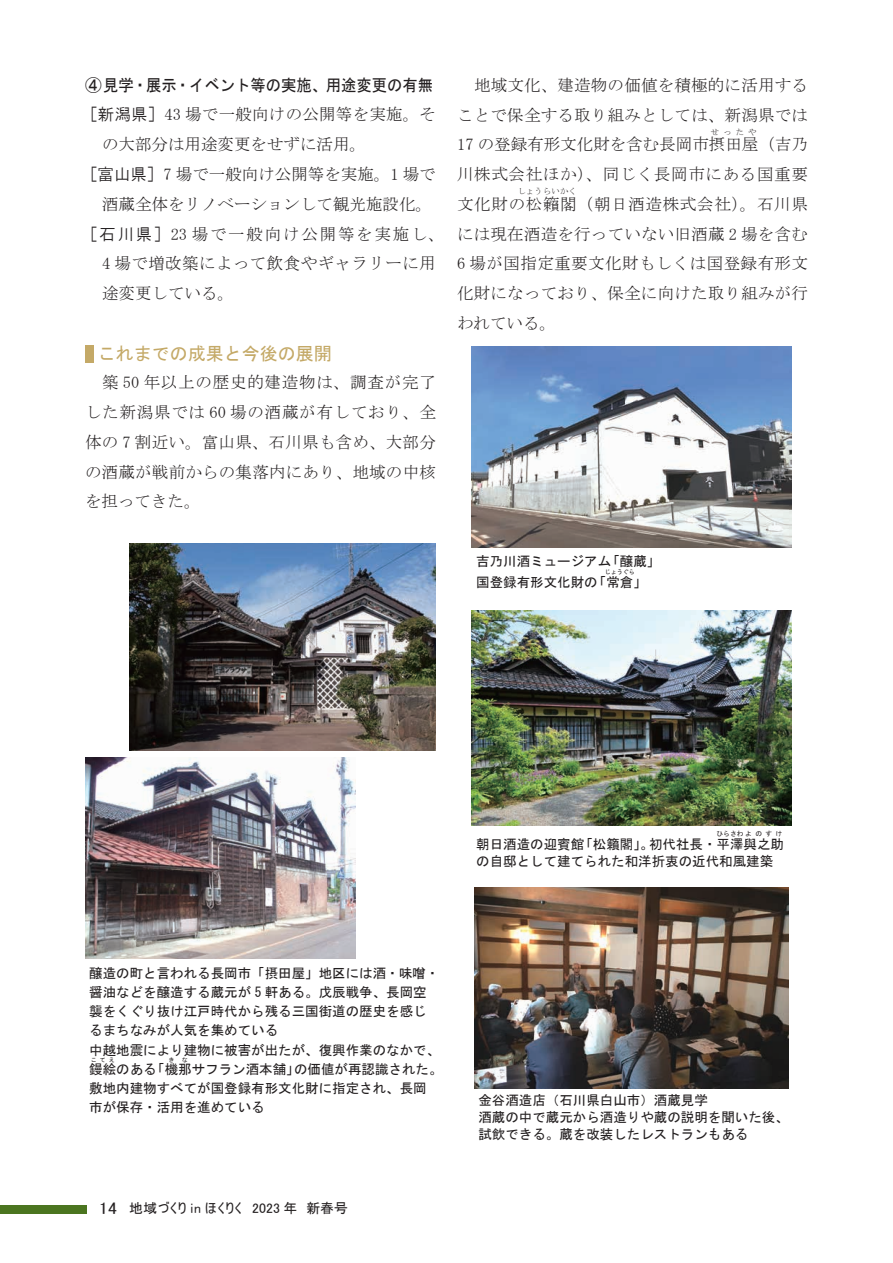
<style>
.page{position:relative;width:893px;height:1263px;background:#fff}
.page>*{position:absolute;margin:0;border:0;box-sizing:border-box;transform-origin:0 0}
.t1{font:18px "MS Gothic";color:#c4a967}
.t2{font:16.5px/29.7px "MS Mincho";letter-spacing:.015em;color:#231f20;text-align:justify}
.t3{font:16.5px/29.7px "MS Mincho";letter-spacing:.04em;color:#231f20}
.t4{font:16.5px "MS Gothic";color:#231f20}
.t5{font:16.5px "MS Mincho";letter-spacing:.11em;color:#231f20}
.t6{font:13.8px "MS UI Gothic";letter-spacing:.05em;color:#231f20}
.t7{font:13.5px/19.2px "MS Gothic";color:#231f20}
.t8{font:8.25px "MS Mincho";color:#231f20}
.t9{font:8.25px "MS Mincho";letter-spacing:.085em;color:#231f20}
.t10{font:6.75px "MS Gothic";letter-spacing:.25em;color:#231f20}
.t11{font:6px "MS Gothic";color:#231f20}
.s1{font-family:"HG Gothic M"}
.s2{font-family:"MS Gothic";font-size:14.85px}
</style>
<div class="page">
<div style="left:0;top:1205px;width:87px;height:9px;background:#4b7520"></div>
<div style="left:85px;top:345px;width:9px;height:17px;background:#c4a967"></div>
<img style="left:85px;top:757px;width:271px;height:202px">
<img style="left:472px;top:346px;width:319px;height:201px">
<img style="left:474px;top:888px;width:315px;height:200px">
<img style="left:472px;top:610px;width:319px;height:216px">
<img style="left:130px;top:543px;width:306px;height:207px">
<p class="t4" style="left:85px;top:77px;width:350px">④見学・展示・イベント等の実施、用途変更の有無</p>
<p class="t2" style="left:81px;top:100px;width:356px"><span class="s1">［新潟県］</span>43 場で一般向けの公開等を実施。そ</p>
<p class="t2" style="left:102px;top:129px;width:265px">の大部分は用途変更をせずに活用。</p>
<p class="t2" style="left:81px;top:159px;width:356px"><span class="s1">［富山県］</span>7 場で一般向け公開等を実施。1 場で</p>
<p class="t2" style="left:102px;top:189px;width:332px">酒蔵全体をリノベーションして観光施設化。</p>
<p class="t5" style="left:81px;top:225px;width:365px"><span class="s1">［石川県］</span>23 場で一般向け公開等を実施し、</p>
<p class="t2" style="left:102px;top:249px;width:335px">4 場で増改築によって飲食やギャラリーに用</p>
<p class="t2" style="left:102px;top:278px;width:133px">途変更している。</p>
<p class="t1" style="left:98px;top:344px;width:236px">これまでの成果と今後の展開</p>
<p class="t2" style="left:85px;top:368px;width:352px;text-indent:17px">築 50 年以上の歴史的建造物は、調査が完了した新潟県では 60 場の酒蔵が有しており、全体の 7 割近い。富山県、石川県も含め、大部分の酒蔵が戦前からの集落内にあり、地域の中核を担ってきた。</p>
<p class="t2" style="left:457px;top:70px;width:352px;text-indent:17px">地域文化、建造物の価値を積極的に活用することで保全する取り組みとしては、新潟県では17 の登録有形文化財を含む長岡市摂田屋（吉乃</p>
<p class="t9" style="left:711px;top:128px;width:47px">せったや</p>
<p class="t3" style="left:457px;top:159px;width:352px">川株式会社ほか）、同じく長岡市にある国重要文化財の松籟閣（朝日酒造株式会社）。石川県</p>
<p class="t8" style="left:518px;top:187px;width:61px">しょうらいかく</p>
<p class="t2" style="left:457px;top:219px;width:352px">には現在酒造を行っていない旧酒蔵 2 場を含む6 場が国指定重要文化財もしくは国登録有形文化財になっており、保全に向けた取り組みが行われている。</p>
<p class="t7" style="left:476px;top:551px;width:186px;line-height:20.2px">吉乃川酒ミュージアム「醸蔵」国登録有形文化財の「常倉」</p>
<p class="t11" style="left:605px;top:569px;width:31px">じょうぐら</p>
<p class="t7" style="left:89px;top:963px;width:355px">醸造の町と言われる長岡市「摂田屋」地区には酒・味噌・醤油などを醸造する蔵元が 5 軒ある。戊辰戦争、長岡空襲をくぐり抜け江戸時代から残る三国街道の歴史を感じるまちなみが人気を集めている<br>中越地震により建物に被害が出たが、復興作業のなかで、鏝絵のある「機那サフラン酒本舗」の価値が再認識された。</p>
<p class="t11" style="left:91px;top:1056px;width:25px">こてえ</p>
<p class="t11" style="left:168px;top:1056px;width:7px">き</p>
<p class="t11" style="left:182px;top:1056px;width:7px">な</p>
<p class="t7" style="left:89px;top:1078px;width:339px">敷地内建物すべてが国登録有形文化財に指定され、長岡市が保存・活用を進めている</p>
<p class="t6" style="left:99px;top:1201px;width:250px"><span class="s2">14</span> 地域づくり in ほくりく　2023 年　新春号</p>
<p class="t10" style="left:716px;top:830px;width:67px">ひらさわよのすけ</p>
<p class="t7" style="left:476px;top:851px;width:299px">の自邸として建てられた和洋折衷の近代和風建築</p>
<p class="t7" style="left:476px;top:834px;width:309px">朝日酒造の迎賓館「松籟閣」。初代社長・平澤與之助</p>
<p class="t7" style="left:478px;top:1091px;width:312px;line-height:17px">金谷酒造店（石川県白山市）酒蔵見学<br>酒蔵の中で蔵元から酒造りや蔵の説明を聞いた後、試飲できる。蔵を改装したレストランもある</p>
</div>
